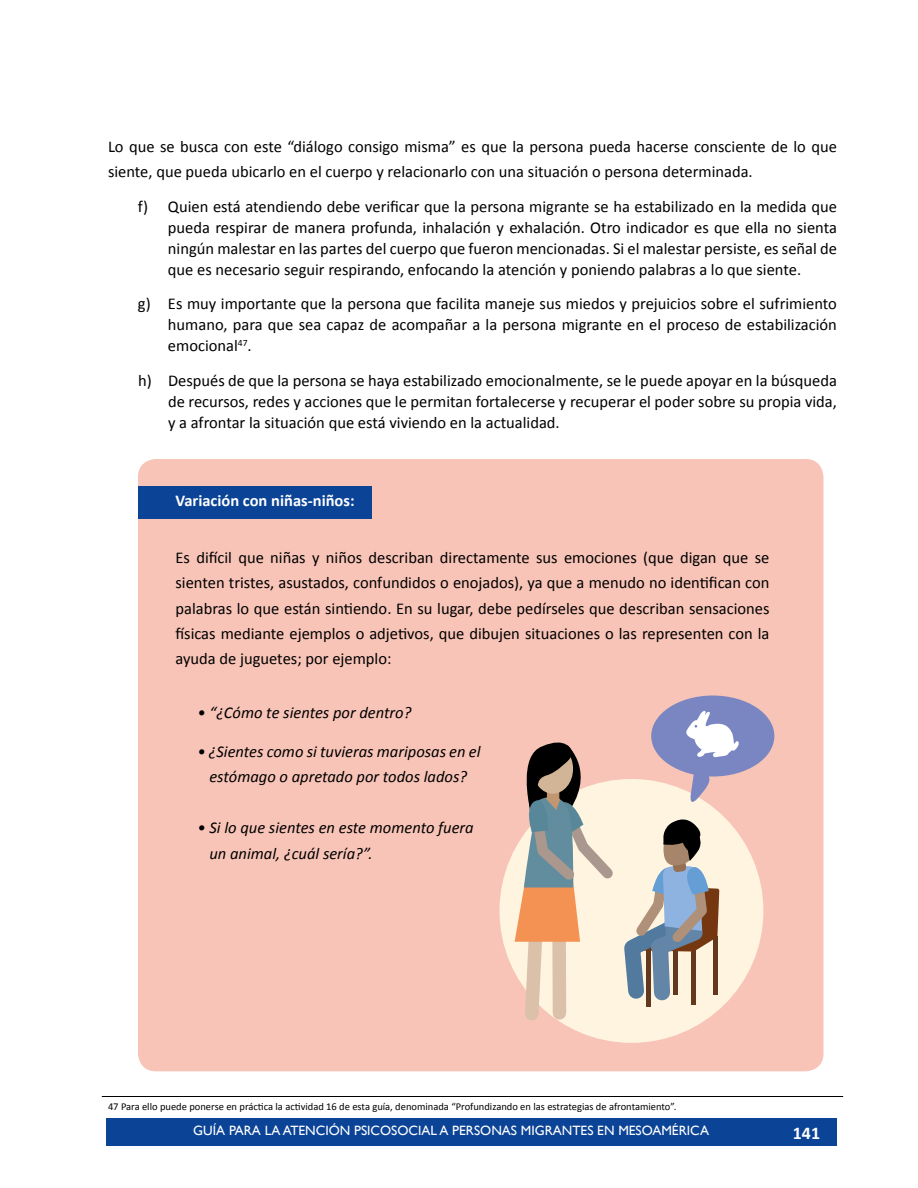
<style>
.page{position:relative;width:918px;height:1188px;background:#fff}
.page>*{position:absolute;margin:0;border:0;box-sizing:border-box;transform-origin:0 0}
.t1{font:700 18px "Calibri";color:#fff}
.t2{font:16.5px/21px "Calibri";color:#000;text-align:justify}
.t3{font:italic 16.5px/25.5px "Calibri";color:#000;text-align:center}
.t4{font:700 16.5px "Calibri";color:#fff}
.t5{font:13.5px "Gill Sans";color:#fff}
.t6{font:10.5px "Calibri";color:#000}
</style>
<div class="page">
<div style="left:106px;top:1118px;width:731px;height:27px;background:#0b4396"></div>
<div style="left:138px;top:459px;width:685px;height:612px;background:#f8c4b7;border-radius:18px"></div>
<div style="left:138px;top:486px;width:234px;height:32px;background:#0b4396"></div>
<div style="left:499px;top:779px;width:264px;height:264px;background:#fff4df;border-radius:50%"></div>
<div style="left:651px;top:696px;width:123px;height:81px;background:#7a86c1;border-radius:50%"></div>
<svg style="left:510px;top:711px;width:229px;height:317px"></svg>
<hr style="left:102px;top:1096px;width:741px;height:1px;background:#000">
<p class="t2" style="left:108px;top:134px;width:730px;line-height:25.5px">Lo que se busca con este “diálogo consigo misma” es que la persona pueda hacerse consciente de lo que siente, que pueda ubicarlo en el cuerpo y relacionarlo con una situación o persona determinada.</p>
<p class="t2" style="left:168px;top:196px;width:670px;text-indent:-30px">f) Quien está atendiendo debe verificar que la persona migrante se ha estabilizado en la medida que pueda respirar de manera profunda, inhalación y exhalación. Otro indicador es que ella no sienta ningún malestar en las partes del cuerpo que fueron mencionadas. Si el malestar persiste, es señal de que es necesario seguir respirando, enfocando la atención y poniendo palabras a lo que siente.</p>
<p class="t2" style="left:168px;top:293px;width:670px;text-indent:-30px">g) Es muy importante que la persona que facilita maneje sus miedos y prejuicios sobre el sufrimiento humano, para que sea capaz de acompañar a la persona migrante en el proceso de estabilización emocional<sup>47</sup>.</p>
<p class="t2" style="left:168px;top:370px;width:670px;text-indent:-30px">h) Después de que la persona se haya estabilizado emocionalmente, se le puede apoyar en la búsqueda de recursos, redes y acciones que le permitan fortalecerse y recuperar el poder sobre su propia vida, y a afrontar la situación que está viviendo en la actualidad.</p>
<p class="t4" style="left:176px;top:490px;width:181px">Variación con niñas-niños:</p>
<p class="t2" style="left:176px;top:544px;width:595px;line-height:25.5px">Es difícil que niñas y niños describan directamente sus emociones (que digan que se sienten tristes, asustados, confundidos o enojados), ya que a menudo no identifican con palabras lo que están sintiendo. En su lugar, debe pedírseles que describan sensaciones físicas mediante ejemplos o adjetivos, que dibujen situaciones o las representen con la ayuda de juguetes; por ejemplo:</p>
<p class="t3" style="left:197px;top:699px;width:215px">• “¿Cómo te sientes por dentro?</p>
<p class="t3" style="left:197px;top:738px;width:285px">• ¿Sientes como si tuvieras mariposas en el estómago o apretado por todos lados?</p>
<p class="t3" style="left:209px;top:814px;width:266px;text-align:left;text-indent:-12px">• Si lo que sientes en este momento fuera un animal, ¿cuál sería?”.</p>
<p class="t6" style="left:108px;top:1100px;width:570px">47 Para ello puede ponerse en práctica la actividad 16 de esta guía, denominada “Profundizando en las estrategias de afrontamiento”.</p>
<p class="t5" style="left:193px;top:1122px;width:517px">GUÍA PARA LA ATENCIÓN PSICOSOCIAL A PERSONAS MIGRANTES EN MESOAMÉRICA</p>
<p class="t1" style="left:793px;top:1121px;width:29px">141</p>
</div>
